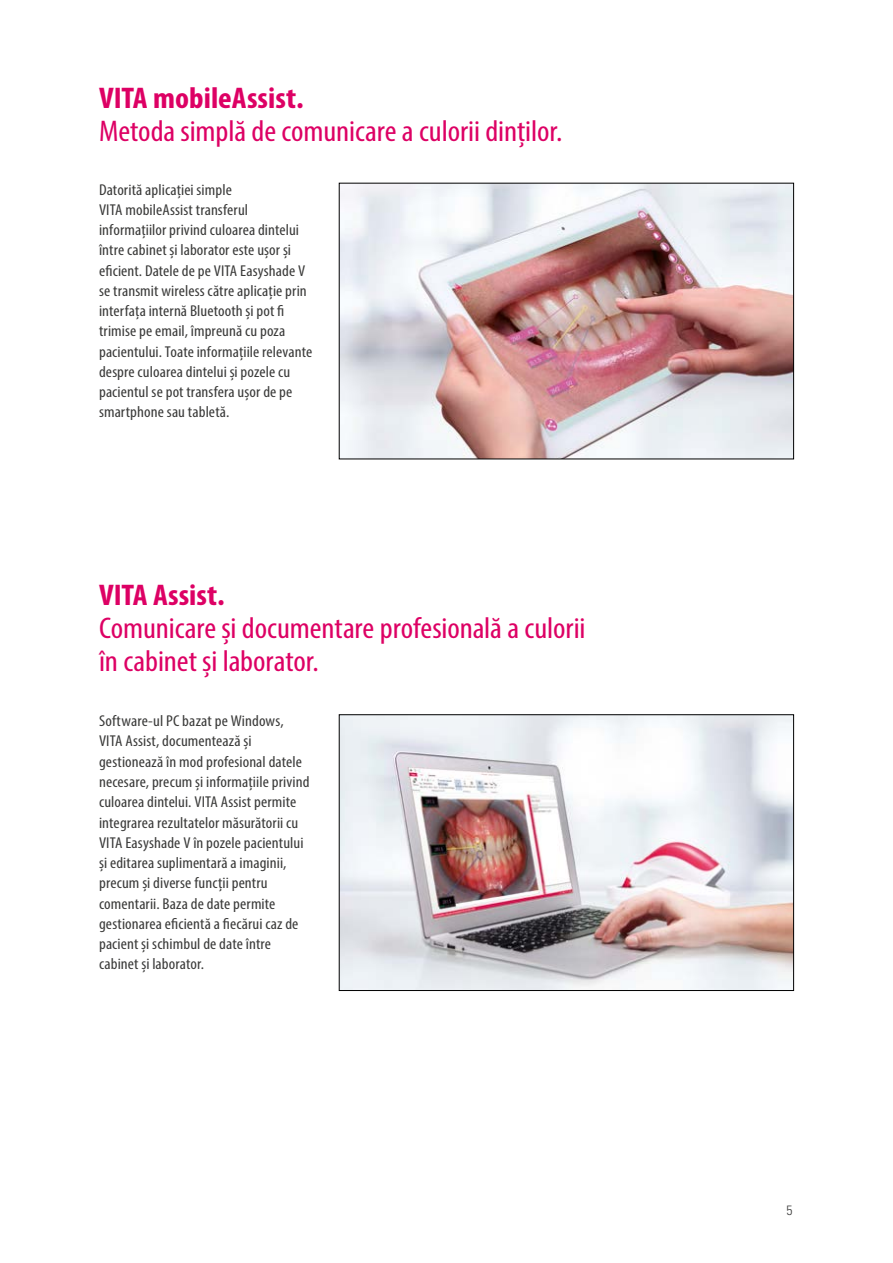
<style>
.page{position:relative;width:893px;height:1263px;background:#fff}
.page>*{position:absolute;margin:0;border:0;box-sizing:border-box;transform-origin:0 0}
.t1{font:condensed 30px/33px "Myriad Pro";letter-spacing:-.005em;color:#dd0064;scale:1.08 1}
.t2{font:700 condensed 30px "Myriad Pro";color:#dd0064;scale:1.08 1}
.t3{font:condensed 15.75px/20.2px "Myriad Pro";letter-spacing:.005em;color:#3b3b3a;scale:1.08 1}
.t4{font:300 condensed 13.5px "Univers";color:#3b3b3a}
</style>
<div class="page">
<img style="left:341px;top:185px;width:451px;height:272px">
<img style="left:341px;top:716px;width:451px;height:273px">
<div style="left:339px;top:714px;width:455px;height:277px;border:1px solid #000"></div>
<h1 class="t2" style="left:99px;top:81px;width:191px">VITA mobileAssist.</h1>
<h1 class="t1" style="left:99px;top:114px;width:431px">Metoda simplă de comunicare a culorii dinților.</h1>
<p class="t3" style="left:99px;top:179px;width:199px">Datorită aplicației simple<br>VITA mobileAssist transferul informațiilor privind culoarea dintelui între cabinet și laborator este ușor și eficient. Datele de pe VITA Easyshade V se transmit wireless către aplicație prin interfața internă Bluetooth și pot fi trimise pe email, împreună cu poza pacientului. Toate informațiile relevante despre culoarea dintelui și pozele cu pacientul se pot transfera ușor de pe smartphone sau tabletă.</p>
<h1 class="t2" style="left:99px;top:579px;width:118px">VITA Assist.</h1>
<h1 class="t1" style="left:99px;top:611px;width:452px">Comunicare și documentare profesională a culorii în cabinet și laborator.</h1>
<p class="t3" style="left:99px;top:711px;width:196px">Software-ul PC bazat pe Windows, VITA Assist, documentează și gestionează în mod profesional datele necesare, precum și informațiile privind culoarea dintelui. VITA Assist permite integrarea rezultatelor măsurătorii cu VITA Easyshade V în pozele pacientului și editarea suplimentară a imaginii, precum și diverse funcții pentru comentarii. Baza de date permite gestionarea eficientă a fiecărui caz de pacient și schimbul de date între cabinet și laborator.</p>
<p class="t4" style="left:786px;top:1202px;width:7px">5</p>
</div>
